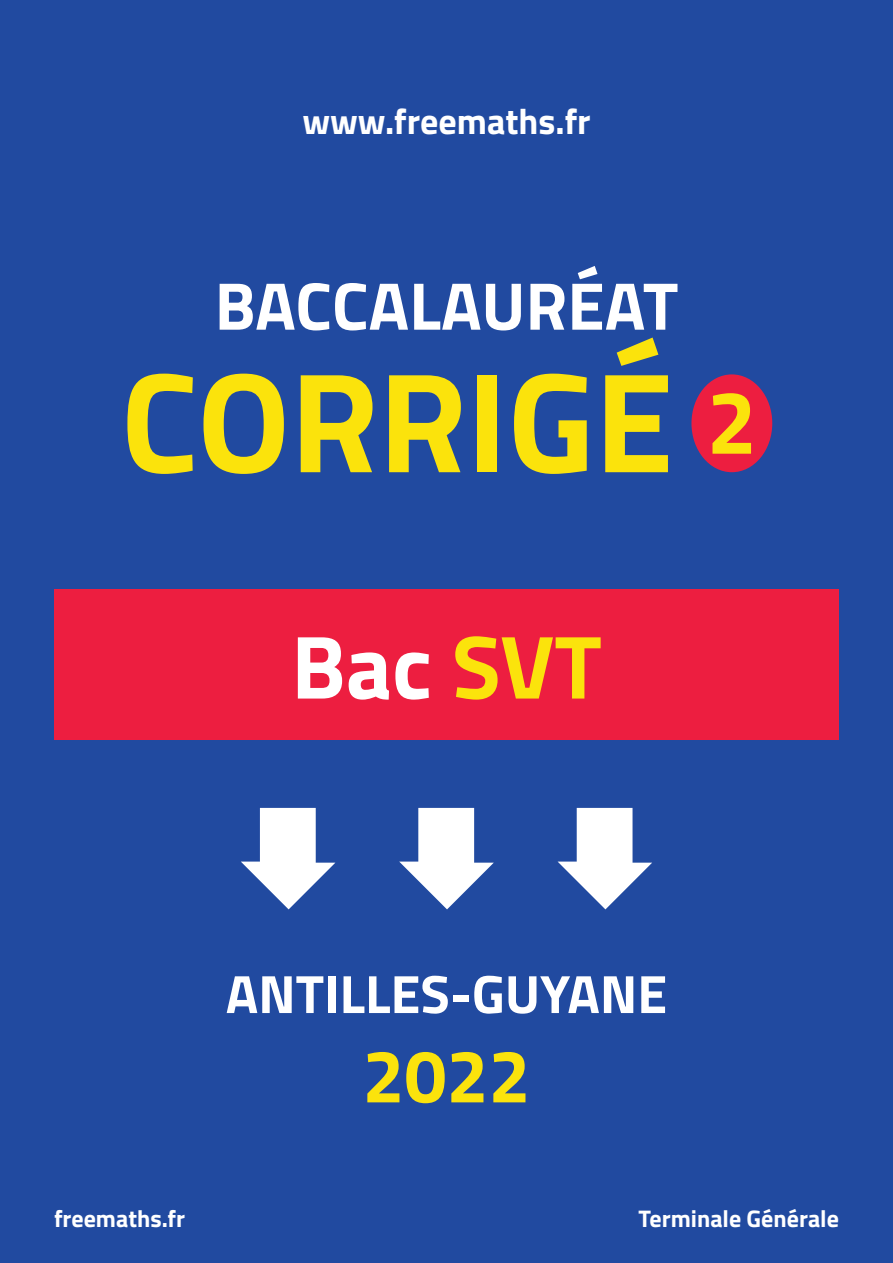
<style>
.page{position:relative;width:893px;height:1263px;background:#214aa0}
.page>*{position:absolute;margin:0;border:0;box-sizing:border-box;transform-origin:0 0}
.t1{font:700 142.5px "Titillium";color:#fbe30c}
.t2{font:700 90px "Titillium";color:#fff}
.t3{font:700 75px "Titillium";color:#fbe30c}
.t4{font:700 67.5px "Titillium";color:#fff}
.t5{font:700 54px "Titillium";color:#fff}
.t6{font:700 36px "Titillium";color:#fff}
.t7{font:700 24px "Titillium";color:#fff}
.s1{font-size:90px}
.s2{color:#fbe30c}
</style>
<div class="page">
<div style="left:691px;top:374px;width:81px;height:98px;background:#ed1e40;border-radius:50%"></div>
<svg style="left:241px;top:808px;width:94px;height:101px"></svg>
<svg style="left:399px;top:808px;width:95px;height:101px"></svg>
<svg style="left:558px;top:808px;width:94px;height:101px"></svg>
<div style="left:54px;top:589px;width:785px;height:151px;background:#ed1e40"></div>
<h3 class="t6" style="left:302px;top:94px;width:290px">www.freemaths.fr</h3>
<h3 class="t4" style="left:215px;top:254px;width:465px">BACCALAURÉAT</h3>
<h1 class="t1" style="left:121px;top:313px;width:638px">CORRIGÉ <span class="s1">2</span></h1>
<h2 class="t2" style="left:291px;top:598px;width:312px">Bac <span class="s2">SVT</span></h2>
<p class="t5" style="left:226px;top:953px;width:443px">ANTILLES-GUYANE</p>
<h3 class="t3" style="left:362px;top:1019px;width:169px">2022</h3>
<p class="t7" style="left:54px;top:1200px;width:133px">freemaths.fr</p>
<p class="t7" style="left:639px;top:1200px;width:202px">Terminale Générale</p>
</div>
